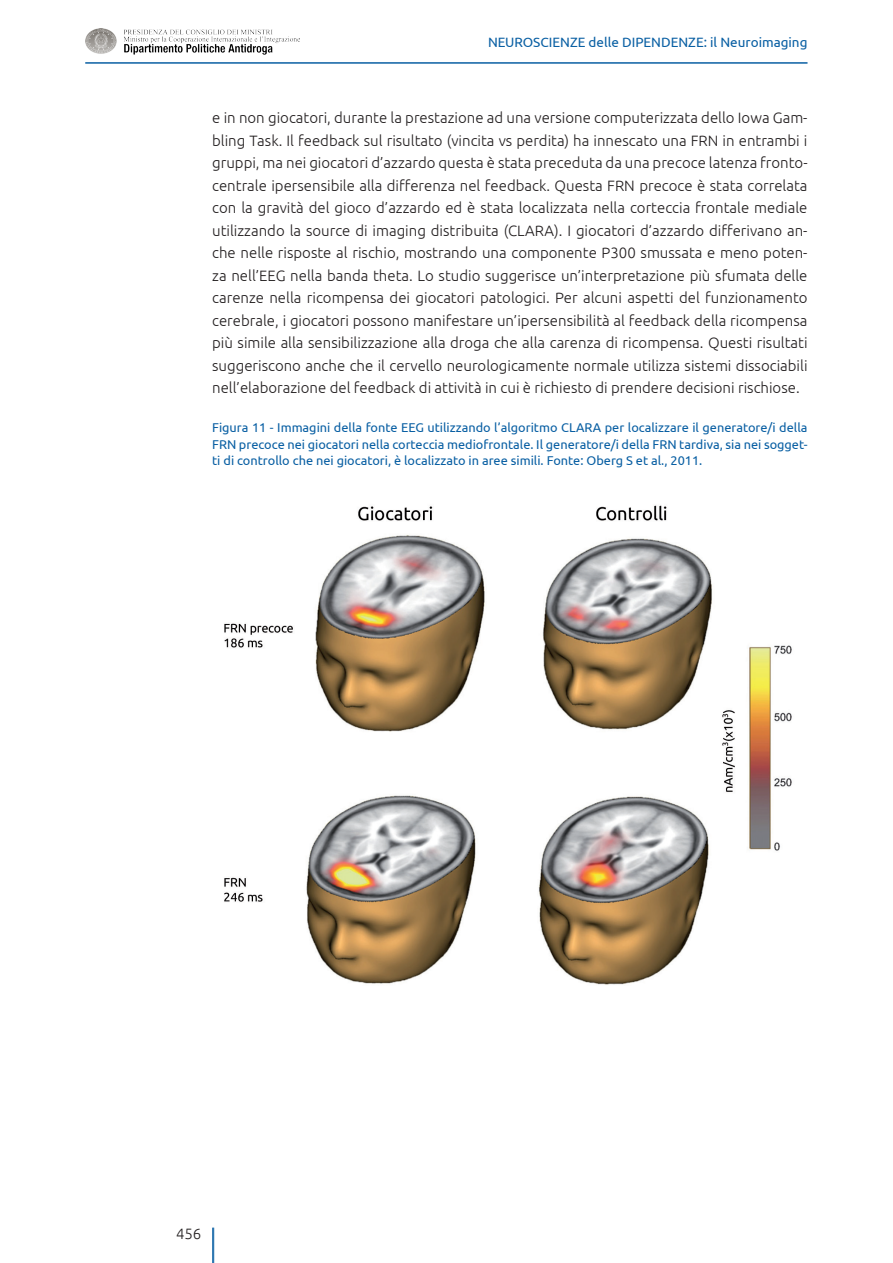
<style>
.page{position:relative;width:893px;height:1263px;background:#fff}
.page>*{position:absolute;margin:0;border:0;box-sizing:border-box;transform-origin:0 0}
.Txt{font:300 15px/22.5px "Ubuntu";color:#231f20;text-align:justify}
.t1{font:13.5px "Ubuntu";color:#095fa3}
.Fig_Tab{font:12.75px/16.5px "Ubuntu";color:#095fa3;text-align:justify}
</style>
<div class="page">
<hr style="left:213px;top:1227px;width:1px;height:36px;background:#095fa3">
<hr style="left:212px;top:1227px;width:1px;height:36px;background:#095fa3">
<img style="left:85px;top:28px;width:214px;height:27px">
<hr style="left:85px;top:62px;width:722px;height:2px;background:#095fa3">
<img style="left:224px;top:505px;width:568px;height:480px">
<p class="t1" style="left:488px;top:34px;width:321px">NEUROSCIENZE delle DIPENDENZE: il Neuroimaging</p>
<p class="Txt" style="left:212px;top:106px;width:597px">e in non giocatori, durante la prestazione ad una versione computerizzata dello Iowa Gam&shy;bling Task. Il feedback sul risultato (vincita vs perdita) ha innescato una FRN in entrambi i gruppi, ma nei giocatori d’azzardo questa è stata preceduta da una precoce latenza fronto&shy;centrale ipersensibile alla differenza nel feedback. Questa FRN precoce è stata correlata con la gravità del gioco d’azzardo ed è stata localizzata nella corteccia frontale mediale utilizzando la source di imaging distribuita (CLARA). I giocatori d’azzardo differivano an&shy;che nelle risposte al rischio, mostrando una componente P300 smussata e meno poten&shy;za nell’EEG nella banda theta. Lo studio suggerisce un’interpretazione più sfumata delle carenze nella ricompensa dei giocatori patologici. Per alcuni aspetti del funzionamento cerebrale, i giocatori possono manifestare un’ipersensibilità al feedback della ricompensa più simile alla sensibilizzazione alla droga che alla carenza di ricompensa. Questi risultati suggeriscono anche che il cervello neurologicamente normale utilizza sistemi dissociabili nell’elaborazione del feedback di attività in cui è richiesto di prendere decisioni rischiose.</p>
<p class="Fig_Tab" style="left:212px;top:419px;width:597px">Figura 11 - Immagini della fonte EEG utilizzando l’algoritmo CLARA per localizzare il generatore/i della FRN precoce nei giocatori nella corteccia mediofrontale. Il generatore/i della FRN tardiva, sia nei sogget&shy;ti di controllo che nei giocatori, è localizzato in aree simili. Fonte: Oberg S et al., 2011.</p>
<p class="Txt" style="left:176px;top:1222px;width:27px">456</p>
</div>
